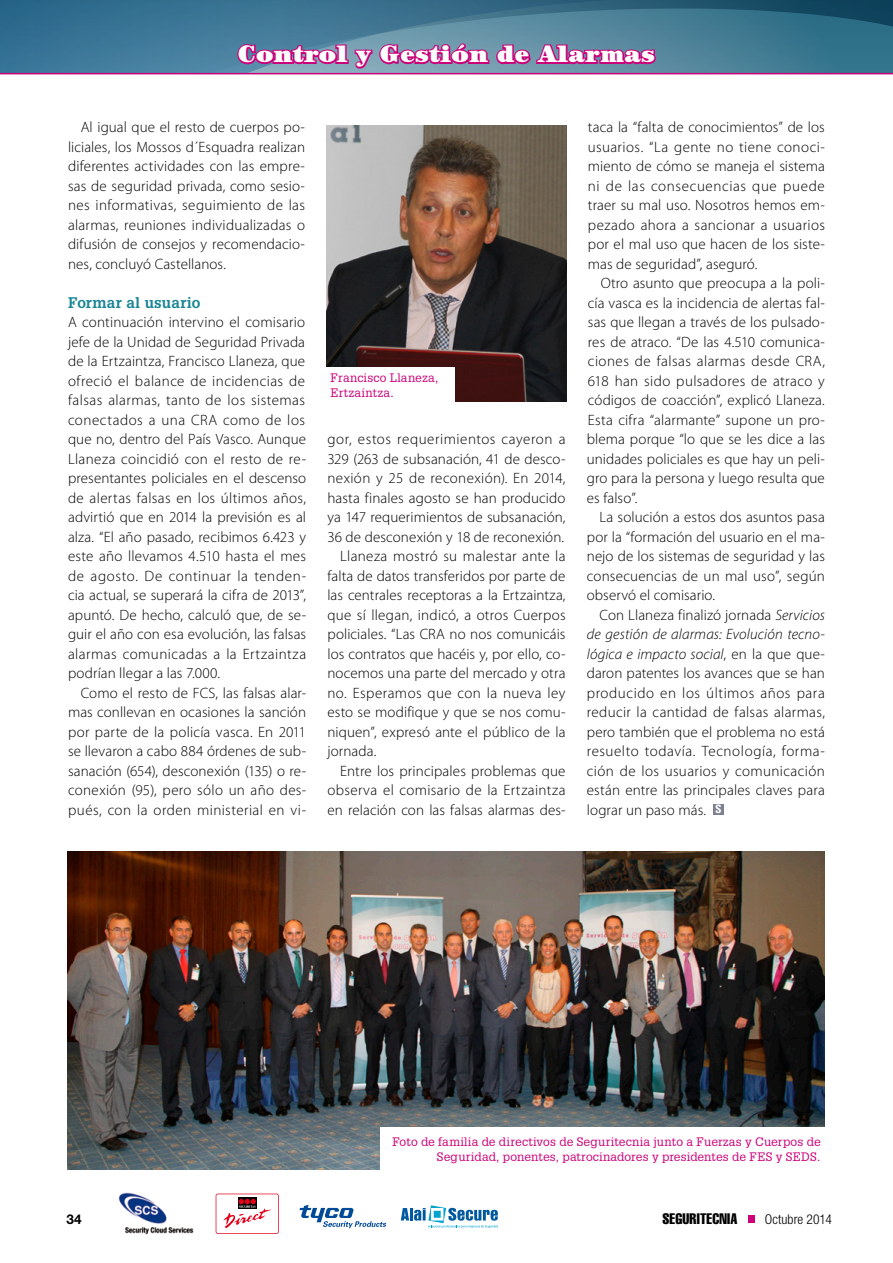
<style>
.page{position:relative;width:893px;height:1263px;background:#fff}
.page>*{position:absolute;margin:0;border:0;box-sizing:border-box;transform-origin:0 0}
.t1{font:900 24px "Century Std";letter-spacing:.02em;color:#fff}
.TEXTO{font:300 15px/19.5px "Myriad Pro";letter-spacing:.01em;color:#000;text-align:justify}
.TEXTO_LADILLO{font:300 15px/19.5px "Myriad Pro";letter-spacing:.03em;color:#000;text-align:justify}
.LADILLO{font:700 15px "Glypha LT Std";letter-spacing:.015em;color:#198594}
.PREGUNTA{font:15px "Helvetica LT Std Comp";letter-spacing:.01em;color:#000}
.PREGUNTA-2{font:300 condensed 13.5px "Helvetica Neue LT Std";letter-spacing:.005em;color:#000}
.PREGUNTA-3{font:700 13.5px "Helvetica Neue LT Std";color:#000}
.PIE_BLANCO{font:12px/15px "Glypha LT Std";letter-spacing:.015em;color:#cb007a}
.t2{font:700 condensed 11.7px "Univers LT Std";color:#fff}
.s1{font-style:italic}
</style>
<div class="page">
<svg style="left:0;top:0;width:893px;height:73px;background:#3d7590"></svg>
<div style="left:748px;top:1215px;width:6px;height:7px;background:#cb007a"></div>
<svg style="left:236px;top:34px;width:421px;height:36px;background:#86679b"></svg>
<hr style="left:0;top:73px;width:893px;height:1px;background:#cb007a">
<img style="left:118px;top:1192px;width:76px;height:43px">
<svg style="left:216px;top:1193px;width:63px;height:41px"></svg>
<svg style="left:299px;top:1204px;width:88px;height:24px"></svg>
<svg style="left:401px;top:1205px;width:97px;height:23px"></svg>
<div style="left:713px;top:804px;width:10px;height:10px;background:#7d8090"></div>
<img style="left:326px;top:125px;width:241px;height:276px">
<img style="left:67px;top:852px;width:758px;height:317px">
<div style="left:326px;top:368px;width:129px;height:34px;background:#fff"></div>
<div style="left:380px;top:1127px;width:445px;height:44px;background:#fff"></div>
<p class="t1" style="left:238px;top:40px;width:418px">Control y Gestión de Alarmas</p>
<p class="TEXTO" style="left:68px;top:118px;width:239px;text-indent:13px">Al igual que el resto de cuerpos po&shy;liciales, los Mossos d´Esquadra realizan diferentes actividades con las empre&shy;sas de seguridad privada, como sesio&shy;nes informativas, seguimiento de las alarmas, reuniones individualizadas o difusión de consejos y recomendacio&shy;nes, concluyó Castellanos.</p>
<p class="LADILLO" style="left:68px;top:293px;width:134px">Formar al usuario</p>
<p class="TEXTO_LADILLO" style="left:68px;top:313px;width:240px">A continuación intervino el comisario jefe de la Unidad de Seguridad Privada de la Ertzaintza, Francisco Llaneza, que ofreció el balance de incidencias de falsas alarmas, tanto de los sistemas conectados a una CRA como de los que no, dentro del País Vasco. Aunque Llaneza coincidió con el resto de re&shy;presentantes policiales en el descenso de alertas falsas en los últimos años, advirtió que en 2014 la previsión es al alza. “El año pasado, recibimos 6.423 y este año llevamos 4.510 hasta el mes de agosto. De continuar la tenden&shy;cia actual, se superará la cifra de 2013”, apuntó. De hecho, calculó que, de se&shy;guir el año con esa evolución, las falsas alarmas comunicadas a la Ertzaintza podrían llegar a las 7.000.</p>
<p class="TEXTO" style="left:68px;top:683px;width:240px;text-indent:13px">Como el resto de FCS, las falsas alar&shy;mas conllevan en ocasiones la sanción por parte de la policía vasca. En 2011 se llevaron a cabo 884 órdenes de sub&shy;sanación (654), desconexión (135) o re&shy;conexión (95), pero sólo un año des&shy;pués, con la orden ministerial en vi-</p>
<p class="PIE_BLANCO" style="left:331px;top:370px;width:109px">Francisco Llaneza,<br>Ertzaintza.</p>
<p class="TEXTO" style="left:327px;top:430px;width:240px">gor, estos requerimientos cayeron a 329 (263 de subsanación, 41 de desco&shy;nexión y 25 de reconexión). En 2014, hasta finales agosto se han producido ya 147 requerimientos de subsanación, 36 de desconexión y 18 de reconexión.</p>
<p class="TEXTO" style="left:327px;top:547px;width:240px;text-indent:13px">Llaneza mostró su malestar ante la falta de datos transferidos por parte de las centrales receptoras a la Ertzaintza, que sí llegan, indicó, a otros Cuerpos policiales. “Las CRA no nos comunicáis los contratos que hacéis y, por ello, co&shy;nocemos una parte del mercado y otra no. Esperamos que con la nueva ley esto se modifique y que se nos comu&shy;niquen”, expresó ante el público de la jornada.</p>
<p class="TEXTO" style="left:327px;top:761px;width:240px;text-indent:13px">Entre los principales problemas que observa el comisario de la Ertzaintza en relación con las falsas alarmas des-</p>
<p class="TEXTO" style="left:588px;top:118px;width:239px">taca la “falta de conocimientos” de los usuarios. “La gente no tiene conoci&shy;miento de cómo se maneja el sistema ni de las consecuencias que puede traer su mal uso. Nosotros hemos em&shy;pezado ahora a sancionar a usuarios por el mal uso que hacen de los siste&shy;mas de seguridad”, aseguró.</p>
<p class="TEXTO" style="left:587px;top:274px;width:240px;text-indent:14px">Otro asunto que preocupa a la poli&shy;cía vasca es la incidencia de alertas fal&shy;sas que llegan a través de los pulsado&shy;res de atraco. “De las 4.510 comunica&shy;ciones de falsas alarmas desde CRA, 618 han sido pulsadores de atraco y códigos de coacción”, explicó Llaneza.<br>Esta cifra “alarmante” supone un pro&shy;blema porque “lo que se les dice a las unidades policiales es que hay un peli&shy;gro para la persona y luego resulta que es falso”.</p>
<p class="TEXTO" style="left:587px;top:508px;width:240px;text-indent:13px">La solución a estos dos asuntos pasa por la “formación del usuario en el ma&shy;nejo de los sistemas de seguridad y las consecuencias de un mal uso”, según observó el comisario.</p>
<p class="TEXTO" style="left:587px;top:605px;width:240px;text-indent:13px">Con Llaneza finalizó jornada <span class="s1">Servicios de gestión de alarmas: Evolución tecno&shy;lógica e impacto social</span>, en la que que&shy;daron patentes los avances que se han producido en los últimos años para reducir la cantidad de falsas alarmas, pero también que el problema no está resuelto todavía. Tecnología, forma&shy;ción de los usuarios y comunicación están entre las principales claves para lograr un paso más.</p>
<p class="t2" style="left:715px;top:802px;width:8px">S</p>
<p class="PIE_BLANCO" style="left:392px;top:1134px;width:430px;text-align:right">Foto de familia de directivos de Seguritecnia junto a Fuerzas y Cuerpos de<br>Seguridad, ponentes, patrocinadores y presidentes de FES y SEDS.</p>
<p class="PREGUNTA-3" style="left:66px;top:1211px;width:17px">34</p>
<p class="PREGUNTA" style="left:663px;top:1209px;width:76px">SEGURITECNIA</p>
<p class="PREGUNTA-2" style="left:765px;top:1211px;width:69px">Octubre 2014</p>
</div>
